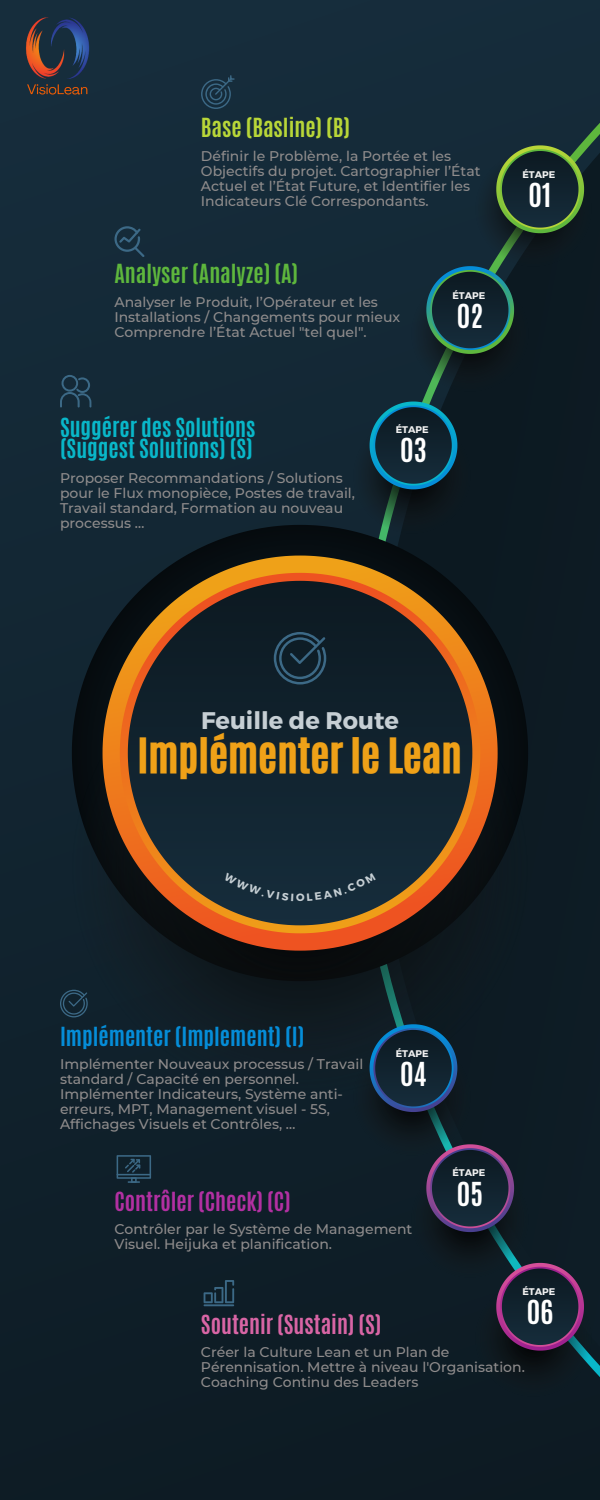
<style>
.page{position:relative;width:600px;height:1500px;background:#fff}
.page>*{position:absolute;margin:0;border:0;box-sizing:border-box;transform-origin:0 0}
.t1{font:40.9px "CA Generated";color:#efa118}
.t2{font:700 27.6px "Antonio";color:#fff}
.t3{font:700 24px "Montserrat";color:#c6cfd4}
.t4{font:700 22px "Antonio";color:#09b7c9}
.t5{font:700 22px "Antonio";color:#058dd8}
.t6{font:700 22px "Antonio";color:#d865a5}
.t7{font:700 22px "Antonio";color:#5eb73d}
.t8{font:700 22px "Antonio";color:#b230a2}
.t9{font:700 22px "Antonio";color:#b8d638}
.t10{font:500 14px/15px "Montserrat";color:#8f8c8c}
.t11{font:700 10.6px "Montserrat";color:#c6cfd4}
.t12{font:700 9.7px "Montserrat";color:#f0f0f0}
</style>
<div class="page">
<div style="left:0;top:0;width:600px;height:1500px;background:linear-gradient(to right,#122531,#11232e)"></div>
<svg style="left:354px;top:109px;width:246px;height:1282px;fill:#0d1c25"></svg>
<svg style="left:72px;top:525px;width:456px;height:116px"></svg>
<img style="left:72px;top:641px;width:456px;height:456px">
<svg style="left:103px;top:556px;width:394px;height:394px"></svg>
<svg style="left:120px;top:573px;width:360px;height:360px"></svg>
<svg style="left:128px;top:581px;width:344px;height:344px;fill:#11242b"></svg>
<img style="left:475px;top:1280px;width:116px;height:116px">
<svg style="left:496px;top:1263px;width:88px;height:88px"></svg>
<img style="left:412px;top:276px;width:116px;height:116px">
<svg style="left:426px;top:266px;width:88px;height:88px"></svg>
<img style="left:354px;top:1039px;width:116px;height:116px">
<svg style="left:370px;top:1024px;width:87px;height:88px"></svg>
<img style="left:412px;top:1161px;width:116px;height:117px">
<svg style="left:426px;top:1144px;width:88px;height:88px"></svg>
<img style="left:475px;top:150px;width:116px;height:116px">
<svg style="left:496px;top:145px;width:88px;height:88px"></svg>
<img style="left:354px;top:418px;width:116px;height:116px">
<svg style="left:370px;top:402px;width:87px;height:87px"></svg>
<svg style="left:201px;top:75px;width:34px;height:34px"></svg>
<svg style="left:114px;top:226px;width:30px;height:31px"></svg>
<svg style="left:60px;top:375px;width:32px;height:33px"></svg>
<svg style="left:60px;top:990px;width:28px;height:27px"></svg>
<svg style="left:117px;top:1155px;width:34px;height:28px"></svg>
<hr style="left:117px;top:1174px;width:34px;height:1px;background:#3c6986">
<svg style="left:204px;top:1280px;width:30px;height:23px"></svg>
<hr style="left:204px;top:1304px;width:30px;height:2px;background:#3c6986">
<svg style="left:274px;top:632px;width:52px;height:52px"></svg>
<img style="left:16px;top:0;width:80px;height:156px">
<div style="left:224px;top:872px;width:69px;height:29px;background:#152b39"></div>
<div style="left:307px;top:873px;width:69px;height:28px;background:#152b39"></div>
<p class="t9" style="left:201px;top:112px;width:151px">Base (Basline) (B)</p>
<p class="t10" style="left:201px;top:148px;width:281px">Définir le Problème, la Portée et les Objectifs du projet. Cartographier l’État Actuel et l’État Future, et Identifier les Indicateurs Clé Correspondants.</p>
<p class="t7" style="left:114px;top:258px;width:185px">Analyser (Analyze) (A)</p>
<p class="t10" style="left:114px;top:294px;width:287px">Analyser le Produit, l’Opérateur et les<br>Installations / Changements pour mieux<br>Comprendre l’État Actuel "tel quel".</p>
<p class="t12" style="left:452px;top:289px;width:34px">ÉTAPE</p>
<p class="t2" style="left:457px;top:296px;width:28px">02</p>
<p class="t4" style="left:60px;top:412px;width:197px">Suggérer des Solutions</p>
<p class="t4" style="left:60px;top:433px;width:194px">(Suggest Solutions) (S)</p>
<p class="t10" style="left:60px;top:471px;width:297px">Proposer Recommandations / Solutions pour le Flux monopièce, Postes de travail, Travail standard, Formation au nouveau processus …</p>
<p class="t12" style="left:396px;top:423px;width:34px">ÉTAPE</p>
<p class="t2" style="left:400px;top:431px;width:28px">03</p>
<p class="t12" style="left:522px;top:168px;width:34px">ÉTAPE</p>
<p class="t2" style="left:529px;top:175px;width:24px">01</p>
<p class="t3" style="left:201px;top:705px;width:199px">Feuille de Route</p>
<p class="t1" style="left:138px;top:726px;width:326px">Implémenter le Lean</p>
<p class="t11" style="left:296px;top:890px;width:10px">O</p>
<p class="t5" style="left:60px;top:1021px;width:246px">Implémenter (Implement) (I)</p>
<p class="t10" style="left:60px;top:1056px;width:305px">Implémenter Nouveaux processus / Travail standard / Capacité en personnel.<br>Implémenter Indicateurs, Système anti&shy;erreurs, MPT, Management visuel - 5S, Affichages Visuels et Contrôles, …</p>
<p class="t8" style="left:114px;top:1186px;width:178px">Contrôler (Check) (C)</p>
<p class="t12" style="left:396px;top:1047px;width:34px">ÉTAPE</p>
<p class="t2" style="left:400px;top:1054px;width:28px">04</p>
<p class="t10" style="left:114px;top:1221px;width:299px">Contrôler par le Système de Management<br>Visuel. Heijuka et planification.</p>
<p class="t12" style="left:452px;top:1167px;width:34px">ÉTAPE</p>
<p class="t2" style="left:457px;top:1174px;width:28px">05</p>
<p class="t6" style="left:201px;top:1309px;width:182px">Soutenir (Sustain) (S)</p>
<p class="t12" style="left:522px;top:1285px;width:34px">ÉTAPE</p>
<p class="t2" style="left:527px;top:1293px;width:28px">06</p>
<p class="t10" style="left:201px;top:1344px;width:325px">Créer la Culture Lean et un Plan de<br>Pérennisation. Mettre à niveau l'Organisation.<br>Coaching Continu des Leaders</p>
</div>
